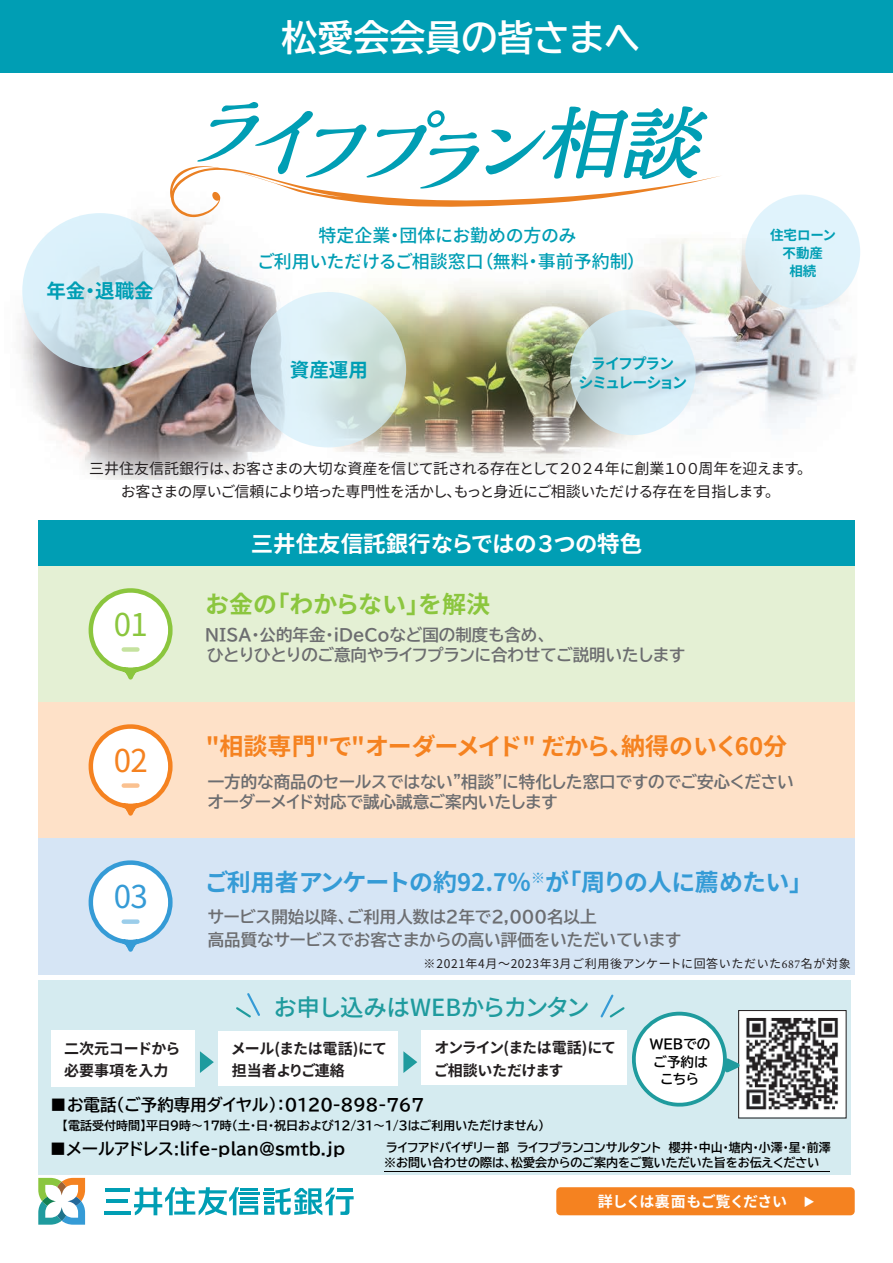
<style>
.page{position:relative;width:893px;height:1263px;background:#fff}
.page>*{position:absolute;margin:0;border:0;box-sizing:border-box;transform-origin:0 0}
.t1{font:36px "BIZ UDP Gothic Bold";color:#fff}
.t2{font:31.35px "Noto Sans CJ Kjp";color:#8bc63e}
.t3{font:31.35px "Noto Sans CJ Kjp";color:#f58220}
.t4{font:31.35px "Noto Sans CJ Kjp";color:#359bd6}
.t5{font:700 24px "Noto Sans CJ Kjp";letter-spacing:-.03em;color:#359bd6}
.t6{font:700 24px "Noto Sans CJ Kjp";letter-spacing:-.025em;color:#f58220}
.t7{font:700 24px "Noto Sans CJ Kjp";color:#8bc63e}
.t8{font:500 23.55px "Noto Sans CJ Kjp";letter-spacing:-.05em;color:#1f9b9e}
.t9{font:700 22.5px "Noto Sans CJ Kjp";color:#fff}
.t10{font:700 19.5px "Noto Sans CJ Kjp";color:#009eb4}
.t11{font:500 18px/25.5px "Noto Sans CJ Kjp";color:#009eb4;text-align:center}
.t12{font:16.5px/19.8px "BIZ UDP Gothic Bold";color:#6c6d70}
.t13{font:16.5px "BIZ UDP Gothic Bold";color:#000}
.t14{font:15px/22.5px "Noto Sans CJ Kjp";letter-spacing:-.04em;color:#231f20;text-align:center}
.t15{font:700 15px/22.5px "Noto Sans CJ Kjp";letter-spacing:-.055em;color:#231f20}
.t16{font:700 15px/22.5px "Noto Sans CJ Kjp";letter-spacing:-.03em;color:#231f20}
.t17{font:700 15px "Noto Sans CJ Kjp";letter-spacing:-.03em;color:#fff}
.t18{font:700 15px/22.5px "Noto Sans CJ Kjp";letter-spacing:-.01em;color:#231f20}
.t19{font:700 15px/19.5px "Noto Sans CJ Kjp";letter-spacing:-.105em;color:#009eb4;text-align:center}
.t20{font:13.5px/17.7px "BIZ UDP Gothic Bold";color:#000;text-align:center}
.t21{font:700 13.5px/17.9px "Noto Sans CJ Kjp";color:#009eb4;text-align:center}
.t22{font:12px "BIZ UDP Gothic Bold";color:#000}
.t23{font:12px "Noto Sans CJ Kjp";letter-spacing:.05em;color:#231f20}
.s1{font-family:"Minion Pro"}
.s2{font-family:"UD Digi Kyokasho NP B,Bold"}
.s3{font-family:"UD Digi Kyokasho NP B"}
.s4{font-size:11.25px}
</style>
<div class="page">
<div style="left:38px;top:566px;width:817px;height:136px;background:#e4f0d4"></div>
<div style="left:38px;top:702px;width:817px;height:136px;background:#fee1c8"></div>
<div style="left:38px;top:838px;width:817px;height:136px;background:#d6e5f5"></div>
<div style="left:38px;top:980px;width:813px;height:195px;background:#d5ebf0"></div>
<div style="left:422px;top:1030px;width:205px;height:55px;background:#fff"></div>
<div style="left:218px;top:1030px;width:180px;height:55px;background:#fff"></div>
<div style="left:51px;top:1030px;width:144px;height:57px;background:#fff"></div>
<div style="left:556px;top:1187px;width:299px;height:28px;background:#f58220;border-radius:4px"></div>
<div style="left:739px;top:1010px;width:107px;height:107px;background:#fff"></div>
<div style="left:738px;top:1010px;width:108px;height:108px;border:1px solid #231f20"></div>
<img style="left:21px;top:194px;width:839px;height:285px">
<svg style="left:200px;top:1051px;width:14px;height:22px"></svg>
<svg style="left:403px;top:1051px;width:14px;height:22px"></svg>
<svg style="left:236px;top:993px;width:24px;height:25px"></svg>
<svg style="left:570px;top:310px;width:126px;height:125px;background:#d0e4eb"></svg>
<div style="left:745px;top:195px;width:115px;height:115px;background:#e0f2fb;border-radius:50%"></div>
<div style="left:38px;top:521px;width:817px;height:45px;background:#009eb4"></div>
<svg style="left:251px;top:292px;width:155px;height:155px;background:#d3e6e9"></svg>
<svg style="left:22px;top:213px;width:156px;height:156px;background:#d2e6ef"></svg>
<div style="left:0;top:0;width:893px;height:72px;background:#009eb4"></div>
<svg style="left:89px;top:588px;width:84px;height:92px"></svg>
<svg style="left:89px;top:724px;width:84px;height:92px"></svg>
<svg style="left:89px;top:860px;width:84px;height:92px"></svg>
<svg style="left:600px;top:994px;width:148px;height:114px"></svg>
<svg style="left:38px;top:1178px;width:47px;height:47px"></svg>
<hr style="left:105px;top:1189px;width:24px;height:3px;background:#009eb4">
<hr style="left:107px;top:1199px;width:21px;height:4px;background:#009eb4">
<hr style="left:104px;top:1211px;width:27px;height:3px;background:#009eb4">
<svg style="left:134px;top:1187px;width:220px;height:28px"></svg>
<svg style="left:170px;top:102px;width:553px;height:115px"></svg>
<hr style="left:384px;top:1171px;width:446px;height:1px;background:#000">
<img style="left:742px;top:1013px;width:96px;height:97px">
<p class="t10" style="left:46px;top:280px;width:109px">年金・退職金</p>
<h1 class="t1" style="left:282px;top:20px;width:360px">松愛会会員の皆さまへ</h1>
<p class="t11" style="left:257px;top:223px;width:390px">特定企業・団体にお勤めの方のみ<br>ご利用いただけるご相談窓口（無料・事前予約制）</p>
<p class="t10" style="left:290px;top:359px;width:79px">資産運用</p>
<p class="t19" style="left:579px;top:354px;width:110px">ライフプラン<br>シミュレーション</p>
<p class="t21" style="left:770px;top:227px;width:68px">住宅ローン不動産<br>相続</p>
<p class="t14" style="left:89px;top:458px;width:724px">三井住友信託銀行は、お客さまの大切な資産を信じて託される存在として２０２４年に創業１００周年を迎えます。お客さまの厚いご信頼により培った専門性を活かし、もっと身近にご相談いただける存在を目指します。</p>
<h2 class="t2" style="left:113px;top:607px;width:36px">01</h2>
<h3 class="t9" style="left:251px;top:531px;width:393px">三井住友信託銀行ならではの３つの特色</h3>
<h3 class="t7" style="left:205px;top:591px;width:287px">お金の「わからない」を解決</h3>
<p class="t12" style="left:205px;top:625px;width:481px">NISA・公的年金・iDeCoなど国の制度も含め、<br>ひとりひとりのご意向やライフプランに合わせてご説明いたします</p>
<h2 class="t3" style="left:113px;top:743px;width:36px">02</h2>
<h2 class="t4" style="left:113px;top:879px;width:36px">03</h2>
<p class="t18" style="left:64px;top:1037px;width:118px">二次元コードから必要事項を入力</p>
<h3 class="t6" style="left:206px;top:732px;width:583px">"相談専門"で"オーダーメイド" だから、納得のいく60分</h3>
<p class="t12" style="left:208px;top:771px;width:588px">一方的な商品のセールスではない”相談”に特化した窓口ですのでご安心くださいオーダーメイド対応で誠心誠意ご案内いたします</p>
<h3 class="t5" style="left:205px;top:869px;width:610px">ご利用者アンケートの約92.7％<sup>※</sup>が「周りの人に薦めたい」</h3>
<p class="t12" style="left:208px;top:906px;width:475px;line-height:22.5px">サービス開始以降、ご利用人数は2年で2,000名以上<br>高品質なサービスでお客さまからの高い評価をいただいています</p>
<p class="t23" style="left:423px;top:957px;width:429px">※2021年4月～2023年3月ご利用後アンケートに回答いただいた<span class="s1">687</span>名が対象</p>
<h3 class="t8" style="left:273px;top:994px;width:318px">お申し込みはWEBからカンタン</h3>
<p class="t16" style="left:231px;top:1037px;width:158px">メール(または電話)にて担当者よりご連絡</p>
<p class="t15" style="left:434px;top:1037px;width:184px">オンライン(または電話)にてご相談いただけます</p>
<p class="t20" style="left:650px;top:1035px;width:62px">ＷＥＢでのご予約はこちら</p>
<p class="t13" style="left:50px;top:1096px;width:375px"><span class="s2">■</span>お電話（ご予約専用ダイヤル）：0120-898-767</p>
<p class="t22" style="left:62px;top:1120px;width:483px">【電話受付時間】平日9時～17時(土・日・祝日および12/31～1/3はご利用いただけません）</p>
<p class="t13" style="left:50px;top:1141px;width:297px"><span class="s2">■</span>メールアドレス:life-plan@smtb.jp</p>
<p class="t22" style="left:384px;top:1156px;width:437px"><span class="s3">※</span>お問い合わせの際は、松愛会からのご案内をご覧いただいた旨をお伝えください</p>
<p class="t22" style="left:386px;top:1141px;width:446px">ライフアドバイザリー部　ライフプランコンサルタント　櫻井・中山・塘内・小澤・星・前澤</p>
<p class="t17" style="left:598px;top:1193px;width:218px">詳しくは裏面もご覧ください　<span class="s4">▶</span></p>
</div>
